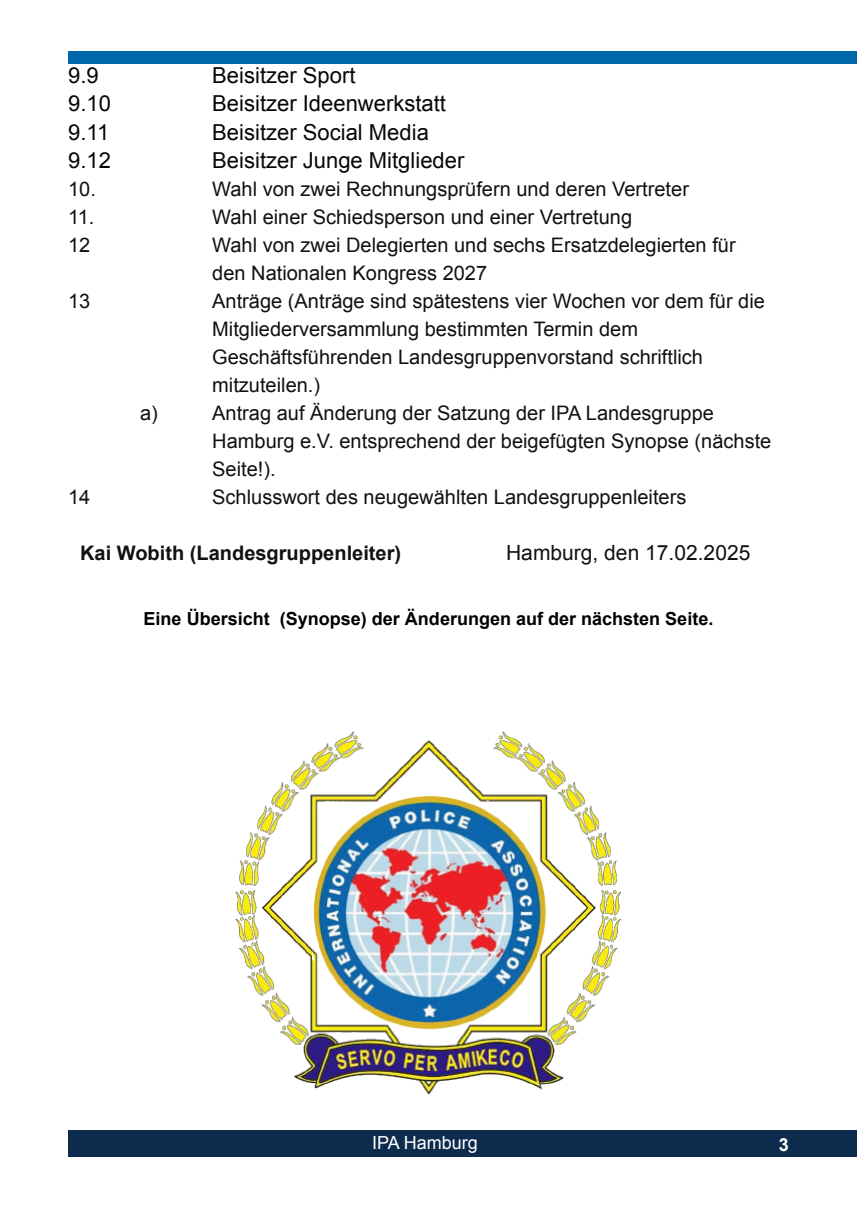
<style>
.page{position:relative;width:857px;height:1225px;background:#fff}
.page>*{position:absolute;margin:0;border:0;box-sizing:border-box;transform-origin:0 0}
.t1{font:22px "Arial";color:#080704}
.t2{font:21px "Arial";color:#11110e}
.t3{font:20px/28px "Arial";color:#11110e}
.t4{font:700 20px "Arial";color:#11110e}
.t5{font:700 18px "Arial";color:#000}
.t6{font:18px "Arial";color:#fff}
.t7{font:700 18px "Arial";color:#fff}
</style>
<div class="page">
<div style="left:68px;top:1130px;width:788px;height:27px;background:#0d2c4d"></div>
<div style="left:68px;top:51px;width:788px;height:13px;background:#0067aa"></div>
<img style="left:235px;top:731px;width:386px;height:363px">
<img style="left:313px;top:794px;width:236px;height:238px">
<p class="t1" style="left:68px;top:67px;width:32px">9.9</p>
<p class="t1" style="left:212px;top:67px;width:145px">Beisitzer Sport</p>
<p class="t1" style="left:68px;top:95px;width:44px">9.10</p>
<p class="t1" style="left:212px;top:95px;width:235px">Beisitzer Ideenwerkstatt</p>
<p class="t1" style="left:68px;top:123px;width:43px">9.11</p>
<p class="t1" style="left:212px;top:123px;width:218px">Beisitzer Social Media</p>
<p class="t1" style="left:68px;top:151px;width:44px">9.12</p>
<p class="t1" style="left:212px;top:151px;width:253px">Beisitzer Junge Mitglieder</p>
<p class="t3" style="left:68px;top:176px;width:29px">10.</p>
<p class="t3" style="left:212px;top:176px;width:478px">Wahl von zwei Rechnungsprüfern und deren Vertreter</p>
<p class="t3" style="left:68px;top:204px;width:28px">11.</p>
<p class="t3" style="left:212px;top:204px;width:421px">Wahl einer Schiedsperson und einer Vertretung</p>
<p class="t3" style="left:68px;top:232px;width:24px">12</p>
<p class="t3" style="left:212px;top:232px;width:524px">Wahl von zwei Delegierten und sechs Ersatzdelegierten für den Nationalen Kongress 2027</p>
<p class="t3" style="left:68px;top:288px;width:24px">13</p>
<p class="t3" style="left:212px;top:288px;width:554px">Anträge (Anträge sind spätestens vier Wochen vor dem für die Mitgliederversammlung bestimmten Termin dem Geschäftsführenden Landesgruppenvorstand schriftlich mitzuteilen.)</p>
<p class="t3" style="left:140px;top:400px;width:19px">a)</p>
<p class="t3" style="left:212px;top:400px;width:560px">Antrag auf Änderung der Satzung der IPA Landesgruppe<br>Hamburg e.V. entsprechend der beigefügten Synopse (nächste<br>Seite!).</p>
<p class="t3" style="left:68px;top:484px;width:24px">14</p>
<p class="t3" style="left:212px;top:484px;width:475px">Schlusswort des neugewählten Landesgruppenleiters</p>
<p class="t4" style="left:80px;top:545px;width:322px">Kai Wobith (Landesgruppenleiter)</p>
<p class="t2" style="left:506px;top:544px;width:246px">Hamburg, den 17.02.2025</p>
<p class="t5" style="left:143px;top:612px;width:571px">Eine Übersicht (Synopse) der Änderungen auf der nächsten Seite.</p>
<p class="t6" style="left:372px;top:1136px;width:107px">IPA Hamburg</p>
<p class="t7" style="left:778px;top:1137px;width:12px">3</p>
</div>
